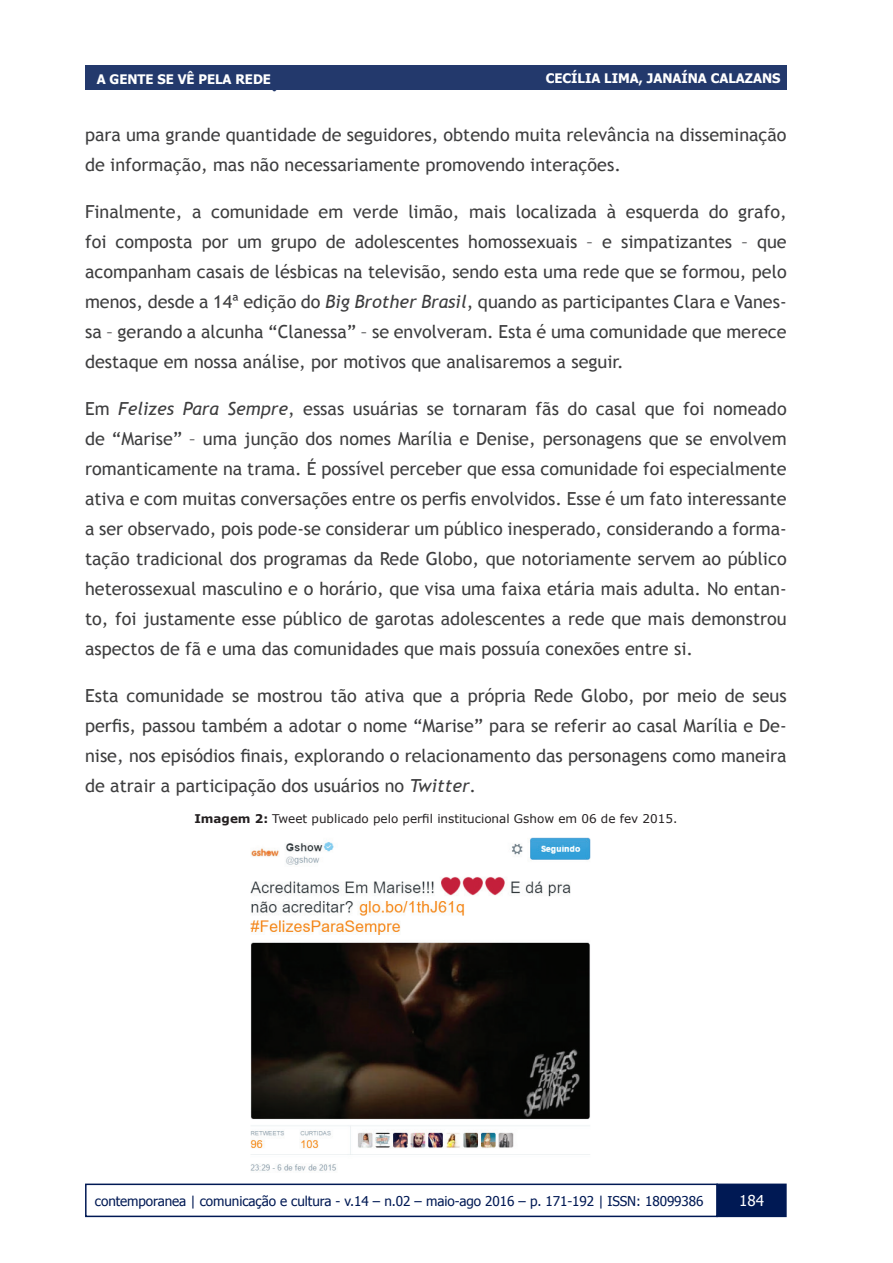
<style>
.page{position:relative;width:893px;height:1263px;background:#fff}
.page>*{position:absolute;margin:0;border:0;box-sizing:border-box;transform-origin:0 0}
.t1{font:700 24px "Century Gothic";color:#23396c}
.t2{font:18px/30px "Trebuchet MS";color:#3e3e3f;text-align:justify}
.t3{font:15px "Tahoma";color:#fff}
.t4{font:13.5px "Tahoma";letter-spacing:-.005em;color:#001954}
.t5{font:700 13.05px "Tahoma";color:#fff}
.t6{font:12px "Verdana";color:#231f20}
.s1{font-style:italic}
.s2{font-weight:700}
</style>
<div class="page">
<div style="left:85px;top:66px;width:702px;height:24px;background:#23396c"></div>
<div style="left:717px;top:1184px;width:69px;height:32px;background:#001954"></div>
<div style="left:716px;top:1183px;width:71px;height:34px;border:2px solid #001954"></div>
<div style="left:85px;top:1183px;width:633px;height:34px;border:2px solid #001954"></div>
<img style="left:250px;top:837px;width:341px;height:334px">
<p class="t5" style="left:97px;top:69px;width:128px">SAOBRE MÚSICA, ES</p>
<p class="t5" style="left:235px;top:70px;width:10px">REDE</p>
<p class="t5" style="left:546px;top:69px;width:236px">CECÍLIA LIMA, JANAÍNA CALAZANS</p>
<p class="t5" style="left:110px;top:70px;width:10px">GENTE</p>
<p class="t5" style="left:157px;top:69px;width:221px">SE VÊ PELACUTA E COMUNICAÇÃO</p>
<p class="t5" style="left:621px;top:69px;width:160px">JORGE CARDOSO FILHO</p>
<h1 class="t1" style="left:271px;top:64px;width:8px">:</h1>
<p class="t2" style="left:85px;top:120px;width:703px">para uma grande quantidade de seguidores, obtendo muita relevância na disseminação de informação, mas não necessariamente promovendo interações.</p>
<p class="t2" style="left:85px;top:197px;width:703px">Finalmente, a comunidade em verde limão, mais localizada à esquerda do grafo, foi composta por um grupo de adolescentes homossexuais – e simpatizantes – que acompanham casais de lésbicas na televisão, sendo esta uma rede que se formou, pelo menos, desde a 14ª edição do <span class="s1">Big Brother Brasil</span>, quando as participantes Clara e Vanes&shy;sa – gerando a alcunha “Clanessa” – se envolveram. Esta é uma comunidade que merece destaque em nossa análise, por motivos que analisaremos a seguir.</p>
<p class="t2" style="left:85px;top:394px;width:703px">Em <span class="s1">Felizes Para Sempre</span>, essas usuárias se tornaram fãs do casal que foi nomeado de “Marise” – uma junção dos nomes Marília e Denise, personagens que se envolvem romanticamente na trama. É possível perceber que essa comunidade foi especialmente ativa e com muitas conversações entre os perfis envolvidos. Esse é um fato interessante a ser observado, pois pode-se considerar um público inesperado, considerando a forma&shy;tação tradicional dos programas da Rede Globo, que notoriamente servem ao público heterossexual masculino e o horário, que visa uma faixa etária mais adulta. No entan&shy;to, foi justamente esse público de garotas adolescentes a rede que mais demonstrou aspectos de fã e uma das comunidades que mais possuía conexões entre si.</p>
<p class="t2" style="left:85px;top:681px;width:703px">Esta comunidade se mostrou tão ativa que a própria Rede Globo, por meio de seus perfis, passou também a adotar o nome “Marise” para se referir ao casal Marília e De&shy;nise, nos episódios finais, explorando o relacionamento das personagens como maneira de atrair a participação dos usuários no <span class="s1">Twitter</span>.</p>
<p class="t6" style="left:194px;top:810px;width:485px"><span class="s2">Imagem 2:</span> Tweet publicado pelo perfil institucional Gshow em 06 de fev 2015.</p>
<p class="t4" style="left:95px;top:1191px;width:610px">contemporanea | comunicação e cultura - v.14 – n.02 – maio-ago 2016 – p. 171-192 | ISSN: 18099386</p>
<p class="t3" style="left:739px;top:1190px;width:26px">184</p>
</div>
